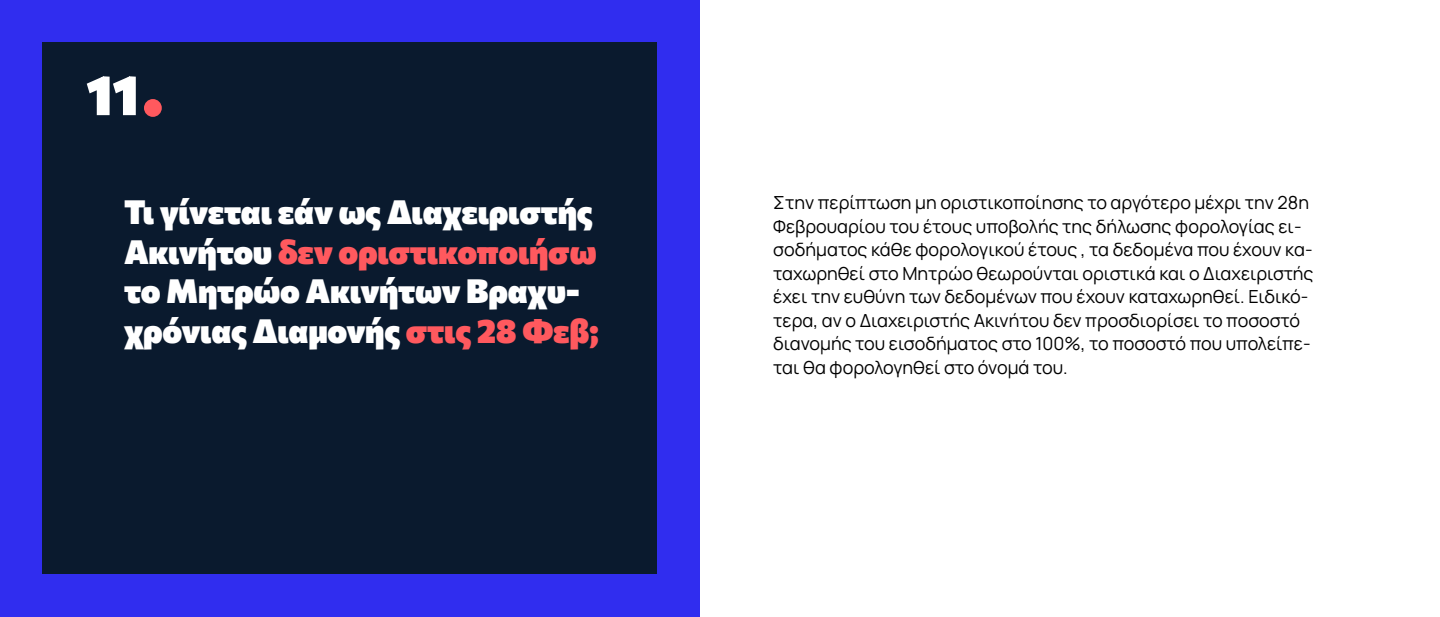
<style>
.page{position:relative;width:1440px;height:617px;background:#fff}
.page>*{position:absolute;margin:0;border:0;box-sizing:border-box;transform-origin:0 0}
.t1{font:100 55.75px "Commissioner";color:#fff}
.t2{font:100 33.2px/39.8px "Commissioner";letter-spacing:-.01em;color:#fff}
.t3{font:18px/23.5px "Manrope";color:#000}
.s1{color:#ff595e}
</style>
<div class="page">
<div style="left:0;top:0;width:699px;height:617px;background:#302def"></div>
<div style="left:42px;top:42px;width:615px;height:532px;background:#0a1a2e"></div>
<div style="left:144px;top:99px;width:18px;height:18px;background:#ff595e;border-radius:50%"></div>
<h1 class="t1" style="left:86px;top:51px;width:54px">11</h1>
<h2 class="t2" style="left:124px;top:189px;width:476px">Τι γίνεται εάν ως Διαχειριστής<br>Ακινήτου <span class="s1">δεν οριστικοποιήσω </span>το Μητρώο Ακινήτων Βραχυ&shy;χρόνιας Διαμονής <span class="s1">στις 28 Φεβ;</span></h2>
<p class="t3" style="left:773px;top:190px;width:542px">Στην περίπτωση μη οριστικοποίησης το αργότερο μέχρι την 28η Φεβρουαρίου του έτους υποβολής της δήλωσης φορολογίας ει&shy;σοδήματος κάθε φορολογικού έτους , τα δεδομένα που έχουν κα&shy;ταχωρηθεί στο Μητρώο θεωρούνται οριστικά και ο Διαχειριστής έχει την ευθύνη των δεδομένων που έχουν καταχωρηθεί. Ειδικό&shy;τερα, αν ο Διαχειριστής Ακινήτου δεν προσδιορίσει το ποσοστό διανομής του εισοδήματος στο 100%, το ποσοστό που υπολείπε&shy;ται θα φορολογηθεί στο όνομά του.</p>
</div>
